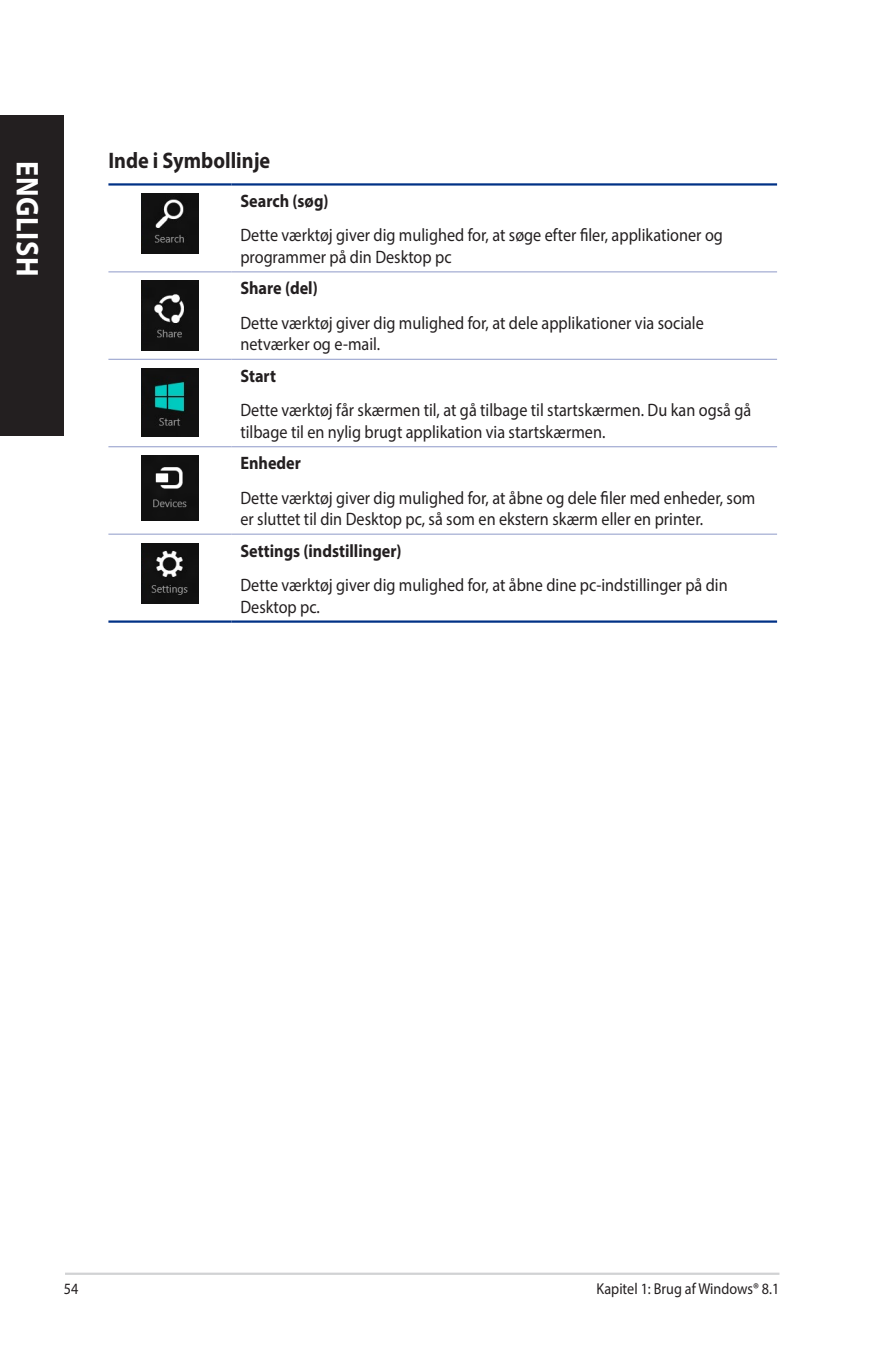
<style>
.page{position:relative;width:893px;height:1346px;background:#fff}
.page>*{position:absolute;margin:0;border:0;box-sizing:border-box;transform-origin:0 0}
.t1{font:700 31.5px "Myriad Pro";letter-spacing:.025em;color:#fff;scale:.9 1}
.t2{font:700 22.5px "Myriad Pro";color:#231f20;scale:.9 1}
.t3{font:18px/21.6px "Myriad Pro";color:#231f20;scale:.9 1}
.t4{font:700 18px "Myriad Pro";color:#231f20;scale:.9 1}
.t5{font:15.75px "Myriad Pro";color:#231f20;scale:.9 1}
</style>
<div class="page">
<hr style="left:65px;top:1272px;width:714px;height:3px;background:#d1d2d4">
<div style="left:0;top:115px;width:64px;height:320px;background:#231f20"></div>
<hr style="left:108px;top:183px;width:123px;height:3px;background:#003186">
<hr style="left:231px;top:183px;width:546px;height:3px;background:#003186">
<hr style="left:108px;top:620px;width:123px;height:3px;background:#003186">
<hr style="left:231px;top:620px;width:546px;height:3px;background:#003186">
<hr style="left:108px;top:271px;width:123px;height:1px;background:#9ba5cf">
<hr style="left:231px;top:271px;width:546px;height:1px;background:#9ba5cf">
<hr style="left:108px;top:359px;width:123px;height:1px;background:#9ba5cf">
<hr style="left:231px;top:359px;width:546px;height:1px;background:#9ba5cf">
<hr style="left:108px;top:446px;width:123px;height:1px;background:#9ba5cf">
<hr style="left:231px;top:446px;width:546px;height:1px;background:#9ba5cf">
<hr style="left:108px;top:533px;width:123px;height:2px;background:#9ba5cf">
<hr style="left:231px;top:533px;width:546px;height:2px;background:#9ba5cf">
<img style="left:141px;top:193px;width:58px;height:61px">
<img style="left:141px;top:281px;width:58px;height:69px">
<img style="left:141px;top:368px;width:58px;height:69px">
<img style="left:141px;top:456px;width:58px;height:64px">
<img style="left:141px;top:543px;width:58px;height:61px">
<h1 class="t1" style="left:48px;top:161px;width:130px;rotate:90deg">ENGLISH</h1>
<p class="t2" style="left:108px;top:146px;width:181px">Inde i Symbollinje</p>
<p class="t4" style="left:240px;top:189px;width:99px">Search (søg)</p>
<p class="t3" style="left:240px;top:224px;width:538px">Dette værktøj giver dig mulighed for, at søge efter filer, applikationer og programmer på din Desktop pc</p>
<p class="t4" style="left:240px;top:277px;width:88px">Share (del)</p>
<p class="t3" style="left:240px;top:312px;width:516px">Dette værktøj giver dig mulighed for, at dele applikationer via sociale netværker og e-mail.</p>
<p class="t4" style="left:240px;top:364px;width:41px">Start</p>
<p class="t3" style="left:240px;top:399px;width:569px">Dette værktøj får skærmen til, at gå tilbage til startskærmen. Du kan også gå tilbage til en nylig brugt applikation via startskærmen.</p>
<p class="t4" style="left:240px;top:451px;width:69px">Enheder</p>
<p class="t3" style="left:240px;top:486px;width:574px">Dette værktøj giver dig mulighed for, at åbne og dele filer med enheder, som er sluttet til din Desktop pc, så som en ekstern skærm eller en printer.</p>
<p class="t4" style="left:240px;top:539px;width:181px">Settings (indstillinger)</p>
<p class="t3" style="left:240px;top:574px;width:543px">Dette værktøj giver dig mulighed for, at åbne dine pc-indstillinger på din<br>Desktop pc.</p>
<p class="t5" style="left:64px;top:1279px;width:18px">54</p>
<p class="t5" style="left:596px;top:1279px;width:205px">Kapitel 1: Brug af Windows® 8.1</p>
</div>
